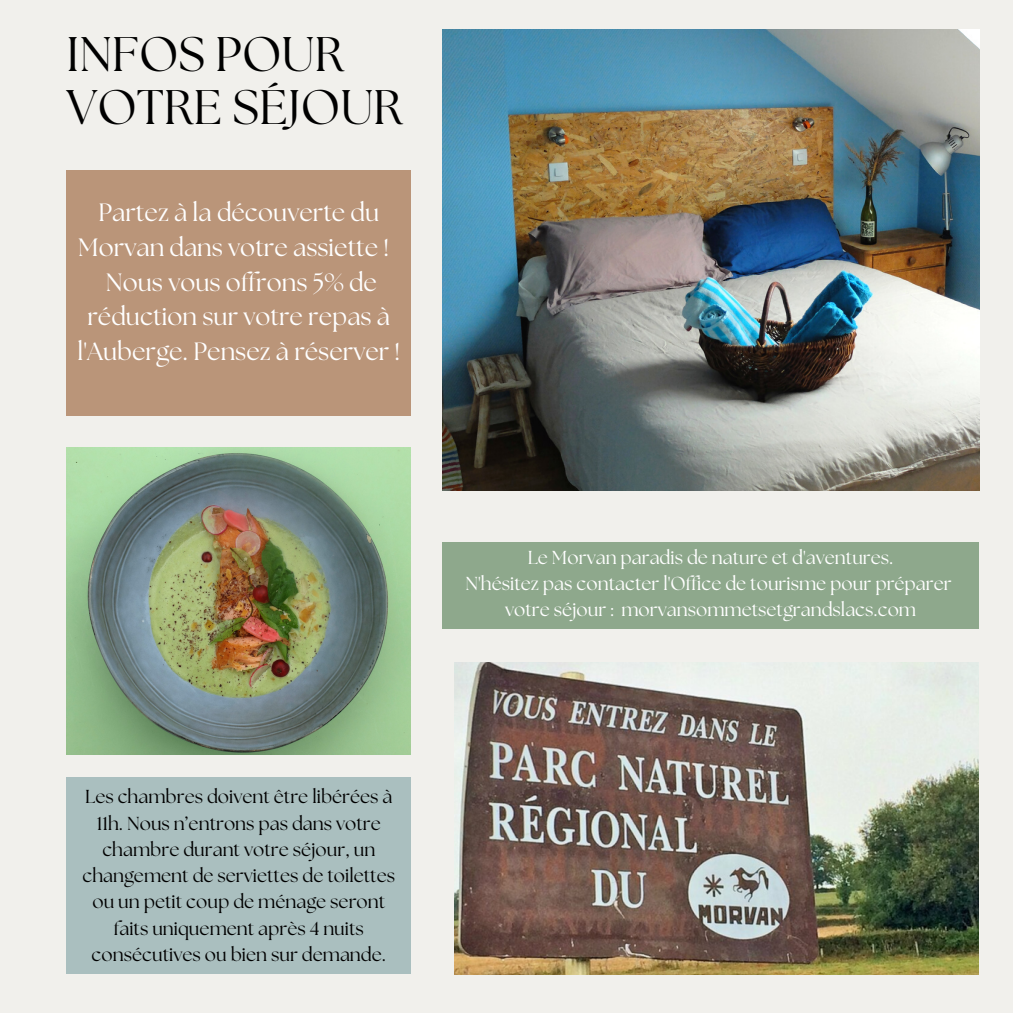
<style>
.page{position:relative;width:1013px;height:1013px;background:#fff}
.page>*{position:absolute;margin:0;border:0;box-sizing:border-box;transform-origin:0 0}
.t1{font:48.5px/53.5px "The Seasons";color:#000}
.t2{font:25px/34.8px "The Seasons";color:#fff;text-align:center}
.t3{font:18.75px/26.2px "The Seasons";color:#000;text-align:center}
.t4{font:18.75px/26.2px "The Seasons";color:#fff;text-align:center}
</style>
<div class="page">
<div style="left:0;top:0;width:1012px;height:1012px;background:#f1f0ec"></div>
<div style="left:67px;top:777px;width:344px;height:196px;background:#aabfbf"></div>
<img style="left:442px;top:29px;width:537px;height:461px">
<img style="left:67px;top:447px;width:344px;height:307px">
<img style="left:454px;top:662px;width:524px;height:312px">
<div style="left:67px;top:170px;width:344px;height:245px;background:#ba9579"></div>
<div style="left:442px;top:542px;width:537px;height:86px;background:#8ea88c"></div>
<h1 class="t1" style="left:67px;top:30px;width:338px">INFOS POUR<br>VOTRE SÉJOUR</h1>
<h2 class="t2" style="left:77px;top:197px;width:324px">Partez à la découverte du<br>Morvan dans votre assiette !<br>Nous vous offrons 5% de réduction sur votre repas à l'Auberge. Pensez à réserver !</h2>
<p class="t3" style="left:82px;top:784px;width:314px">Les chambres doivent être libérées à 11h. Nous n’entrons pas dans votre chambre durant votre séjour, un changement de serviettes de toilettes ou un petit coup de ménage seront faits uniquement après 4 nuits consécutives ou bien sur demande.</p>
<p class="t4" style="left:465px;top:545px;width:487px">Le Morvan paradis de nature et d'aventures.<br>N'hésitez pas contacter l'Office de tourisme pour préparer votre séjour : morvansommetsetgrandslacs.com</p>
</div>
